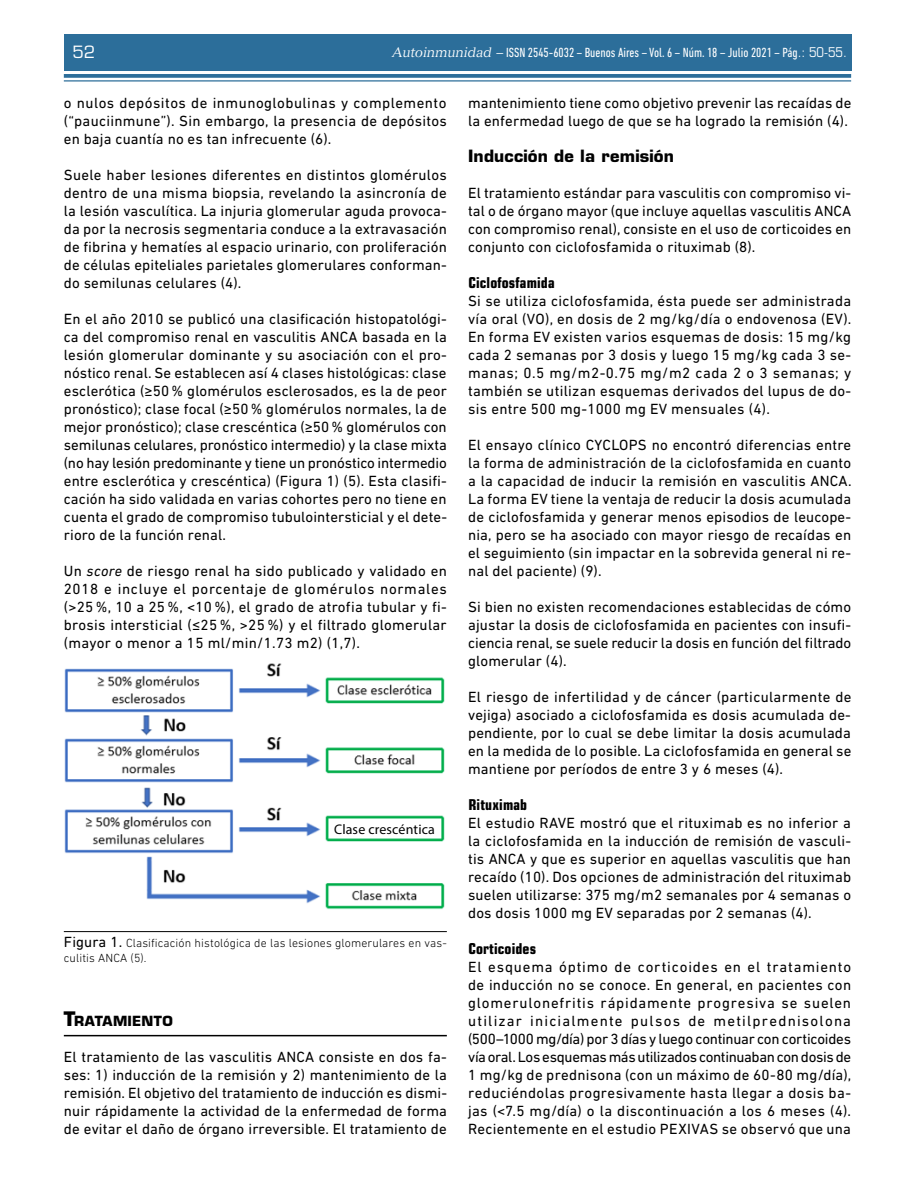
<style>
.page{position:relative;width:915px;height:1191px;background:#fff}
.page>*{position:absolute;margin:0;border:0;box-sizing:border-box;transform-origin:0 0}
.t1{font:700 16.5px "Eurostile";letter-spacing:.01em;color:#000}
.t2{font:16.5px "Eurostile";color:#fff}
.t3{font:15px/18px "DIN Next LT Pro";letter-spacing:.01em;color:#000;text-align:justify}
.t4{font:700 condensed 15px "Eurostile";letter-spacing:.01em;color:#000}
.t5{font:13.95px "Myriad Pro";letter-spacing:.01em;color:#000}
.t6{font:700 13.65px "Eurostile";letter-spacing:.03em;color:#000}
.t7{font:condensed 13.5px "DIN Next LT Pro";color:#fff}
.t8{font:300 12px/14.4px "DIN Next LT Pro";letter-spacing:.01em;color:#000}
.s1{font-family:"Versailles";font-style:italic;font-stretch:normal}
.s2{font-family:"Eurostile";font-style:italic}
.s3{font-family:"Eurostile"}
.s4{font-style:italic}
.s5{font-weight:400;font-size:15px}
.s6{font-size:19.5px}
</style>
<div class="page">
<div style="left:64px;top:34px;width:786px;height:36px;background:#2c6e9a"></div>
<svg style="left:64px;top:74px;width:786px;height:4px;background:#38769f"></svg>
<hr style="left:64px;top:80px;width:786px;height:1px;background:#2c6e9a">
<hr style="left:64px;top:1035px;width:382px;height:1px;background:#000">
<hr style="left:64px;top:931px;width:382px;height:1px;background:#000">
<img style="left:64px;top:663px;width:381px;height:247px">
<div style="left:328px;top:819px;width:112px;height:18px;background:#fff"></div>
<p class="t2" style="left:72px;top:42px;width:24px">52</p>
<p class="t7" style="left:391px;top:45px;width:456px"><span class="s1">Autoinmunidad</span> <span class="s2">–</span>ISSN 2545-6032 – Buenos Aires – Vol. 6 – Núm. 18 – Julio 2021 – Pág<span class="s3">.: 50-55.</span></p>
<p class="t3" style="left:64px;top:94px;width:384px">o nulos depósitos de inmunoglobulinas y complemento (“pauciinmune”). Sin embargo, la presencia de depósitos en baja cuantía no es tan infrecuente (6).</p>
<p class="t3" style="left:64px;top:166px;width:384px">Suele haber lesiones diferentes en distintos glomérulos dentro de una misma biopsia, revelando la asincronía de la lesión vasculítica. La injuria glomerular aguda provoca&shy;da por la necrosis segmentaria conduce a la extravasación de fibrina y hematíes al espacio urinario, con proliferación de células epiteliales parietales glomerulares conforman&shy;do semilunas celulares (4).</p>
<p class="t3" style="left:64px;top:310px;width:384px">En el año 2010 se publicó una clasificación histopatológi&shy;ca del compromiso renal en vasculitis ANCA basada en la lesión glomerular dominante y su asociación con el pro&shy;nóstico renal. Se establecen así 4 clases histológicas: clase esclerótica (≥50% glomérulos esclerosados, es la de peor pronóstico); clase focal (≥50% glomérulos normales, la de mejor pronóstico); clase crescéntica (≥50% glomérulos con semilunas celulares, pronóstico intermedio) y la clase mixta (no hay lesión predominante y tiene un pronóstico intermedio entre esclerótica y crescéntica) (Figura 1) (5). Esta clasifi&shy;cación ha sido validada en varias cohortes pero no tiene en cuenta el grado de compromiso tubulointersticial y el dete&shy;rioro de la función renal.</p>
<p class="t3" style="left:64px;top:562px;width:384px">Un <span class="s4">score</span> de riesgo renal ha sido publicado y validado en 2018 e incluye el porcentaje de glomérulos normales (&gt;25 %, 10 a 25 %, &lt;10 %), el grado de atrofia tubular y fi&shy;brosis intersticial (≤25 %, &gt;25 %) y el filtrado glomerular (mayor o menor a 15 ml/min/1.73 m2) (1,7).</p>
<p class="t3" style="left:468px;top:94px;width:384px">mantenimiento tiene como objetivo prevenir las recaídas de la enfermedad luego de que se ha logrado la remisión (4).</p>
<p class="t1" style="left:468px;top:146px;width:207px">Inducción de la remisión</p>
<p class="t3" style="left:468px;top:184px;width:384px">El tratamiento estándar para vasculitis con compromiso vi&shy;tal o de órgano mayor (que incluye aquellas vasculitis ANCA con compromiso renal), consiste en el uso de corticoides en conjunto con ciclofosfamida o rituximab (8).</p>
<p class="t4" style="left:468px;top:274px;width:88px">Ciclofosfamida</p>
<p class="t3" style="left:468px;top:292px;width:385px">Si se utiliza ciclofosfamida, ésta puede ser administrada vía oral (VO), en dosis de 2 mg/kg/día o endovenosa (EV).<br>En forma EV existen varios esquemas de dosis: 15 mg/kg cada 2 semanas por 3 dosis y luego 15 mg/kg cada 3 se&shy;manas; 0.5 mg/m2-0.75 mg/m2 cada 2 o 3 semanas; y también se utilizan esquemas derivados del lupus de do&shy;sis entre 500 mg-1000 mg EV mensuales (4).</p>
<p class="t3" style="left:468px;top:436px;width:385px">El ensayo clínico CYCLOPS no encontró diferencias entre la forma de administración de la ciclofosfamida en cuanto a la capacidad de inducir la remisión en vasculitis ANCA.<br>La forma EV tiene la ventaja de reducir la dosis acumulada de ciclofosfamida y generar menos episodios de leucope&shy;nia, pero se ha asociado con mayor riesgo de recaídas en el seguimiento (sin impactar en la sobrevida general ni re&shy;nal del paciente) (9).</p>
<p class="t3" style="left:468px;top:598px;width:384px">Si bien no existen recomendaciones establecidas de cómo ajustar la dosis de ciclofosfamida en pacientes con insufi&shy;ciencia renal, se suele reducir la dosis en función del filtrado glomerular (4).</p>
<p class="t3" style="left:468px;top:688px;width:384px">El riesgo de infertilidad y de cáncer (particularmente de vejiga) asociado a ciclofosfamida es dosis acumulada de&shy;pendiente, por lo cual se debe limitar la dosis acumulada en la medida de lo posible. La ciclofosfamida en general se mantiene por períodos de entre 3 y 6 meses (4).</p>
<p class="t4" style="left:468px;top:796px;width:60px">Rituximab</p>
<p class="t3" style="left:468px;top:814px;width:384px">El estudio RAVE mostró que el rituximab es no inferior a la ciclofosfamida en la inducción de remisión de vasculi&shy;tis ANCA y que es superior en aquellas vasculitis que han recaído (10). Dos opciones de administración del rituximab suelen utilizarse: 375 mg/m2 semanales por 4 semanas o dos dosis 1000 mg EV separadas por 2 semanas (4).</p>
<p class="t4" style="left:468px;top:940px;width:69px">Corticoides</p>
<p class="t3" style="left:468px;top:958px;width:384px">El esquema óptimo de corticoides en el tratamiento de inducción no se conoce. En general, en pacientes con glomerulonefritis rápidamente progresiva se suelen utilizar inicialmente pulsos de metilprednisolona (500–1000 mg/día) por 3 días y luego continuar con corticoides vía oral. Los esquemas más utilizados continuaban con dosis de 1 mg/kg de prednisona (con un máximo de 60-80 mg/día), reduciéndolas progresivamente hasta llegar a dosis ba&shy;jas (&lt;7.5 mg/día) o la discontinuación a los 6 meses (4).<br>Recientemente en el estudio PEXIVAS se observó que una</p>
<p class="t5" style="left:334px;top:820px;width:102px">Clase crescéntica</p>
<p class="t8" style="left:64px;top:936px;width:384px"><span class="s5">Figura 1.</span> Clasificación histológica de las lesiones glomerulares en vas&shy;culitis ANCA (5).</p>
<p class="t6" style="left:64px;top:1013px;width:110px"><span class="s6">T</span>RATAMI ENTO</p>
<p class="t3" style="left:64px;top:1048px;width:384px">El tratamiento de las vasculitis ANCA consiste en dos fa&shy;ses: 1) inducción de la remisión y 2) mantenimiento de la remisión. El objetivo del tratamiento de inducción es dismi&shy;nuir rápidamente la actividad de la enfermedad de forma de evitar el daño de órgano irreversible. El tratamiento de</p>
</div>
